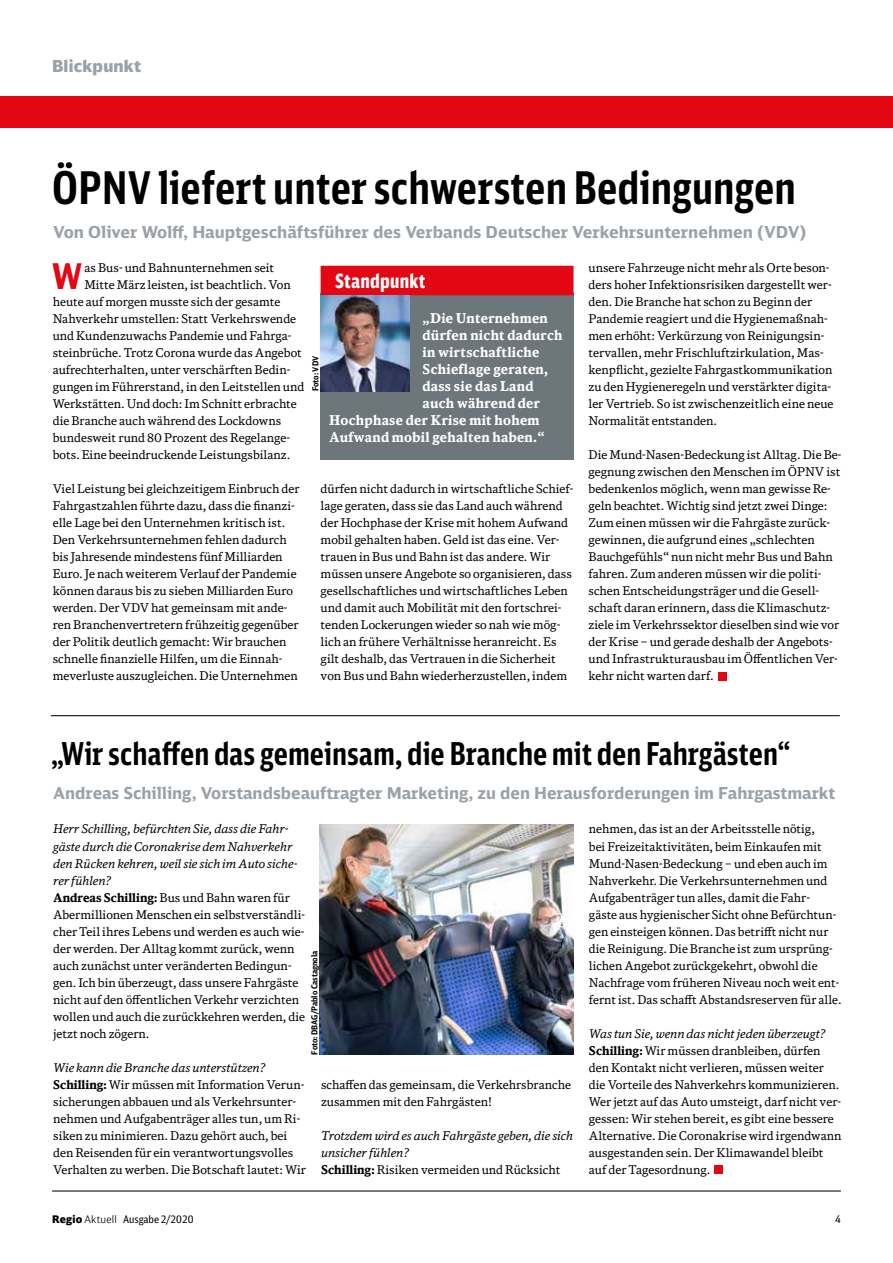
<style>
.page{position:relative;width:893px;height:1263px;background:#fff}
.page>*{position:absolute;margin:0;border:0;box-sizing:border-box;transform-origin:0 0}
.t1{font:700 45px "DB Sans Comp";color:#000}
.t2{font:700 35.4px "DB Sans Cond";color:#e30613}
.t3{font:700 31.5px "DB Sans Comp";color:#000}
.t4{font:900 19.5px "DB Sans Comp";letter-spacing:.01em;color:#fff}
.t5{font:700 16.5px "DB Sans";color:#9ba2a7}
.t6{font:900 16.5px "DB Head";letter-spacing:.015em;color:#9ba2a7}
.t7{font:700 13.5px "DB News";letter-spacing:.02em;color:#fff}
.t8{font:12px/17px "DB News";color:#000}
.t9{font:italic 12px/17px "DB News";color:#000}
.t10{font:10.5px "DB Sans Cond";color:#000}
.t11{font:700 8.25px "DB Sans Cond";color:#000}
.s1{font-style:italic}
.s2{font-weight:700}
.s3{font-weight:700;font-style:normal}
.s4{font-style:normal}
.s5{font-family:"DB Head";font-weight:900}
.s6{font-family:"DB Head";font-weight:300}
</style>
<div class="page">
<hr style="left:52px;top:1190px;width:789px;height:1px;background:#000">
<hr style="left:51px;top:715px;width:789px;height:1px;background:#000">
<div style="left:0;top:96px;width:893px;height:32px;background:#e30613"></div>
<div style="left:321px;top:293px;width:253px;height:166px;background:#6d767a"></div>
<div style="left:321px;top:266px;width:252px;height:29px;background:#e30613"></div>
<img style="left:321px;top:296px;width:89px;height:95px">
<div style="left:718px;top:672px;width:8px;height:8px;background:#e30613"></div>
<div style="left:714px;top:1165px;width:9px;height:9px;background:#e30613"></div>
<img style="left:320px;top:824px;width:253px;height:230px">
<h3 class="t6" style="left:52px;top:56px;width:91px">Blickpunkt</h3>
<h1 class="t1" style="left:52px;top:160px;width:745px">ÖPNV liefert unter schwersten Bedingungen</h1>
<h3 class="t5" style="left:53px;top:222px;width:755px">Von Oliver Wolff, Hauptgeschäftsführer des Verbands Deutscher Verkehrsunternehmen (VDV)</h3>
<h2 class="t2" style="left:52px;top:254px;width:32px">W</h2>
<p class="t8" style="left:84px;top:259px;width:191px">as Bus- und Bahnunternehmen seit</p>
<h3 class="t4" style="left:335px;top:269px;width:92px">Standpunkt</h3>
<p class="t8" style="left:84px;top:276px;width:208px">Mitte März leisten, ist beachtlich. Von</p>
<p class="t8" style="left:53px;top:293px;width:229px">heute auf morgen musste sich der gesamte</p>
<p class="t8" style="left:53px;top:310px;width:245px">Nahverkehr umstellen: Statt Verkehrswende</p>
<p class="t8" style="left:53px;top:327px;width:240px">und Kundenzuwachs Pandemie und Fahrga-</p>
<p class="t8" style="left:53px;top:344px;width:251px">steinbrüche. Trotz Corona wurde das Angebot</p>
<p class="t8" style="left:53px;top:361px;width:239px">aufrechterhalten, unter verschärften Bedin-</p>
<p class="t8" style="left:53px;top:378px;width:253px">gungen im Führerstand, in den Leitstellen und</p>
<p class="t8" style="left:53px;top:395px;width:246px">Werkstätten. Und doch: Im Schnitt erbrachte</p>
<p class="t8" style="left:53px;top:412px;width:230px">die Branche auch während des Lockdowns</p>
<p class="t8" style="left:53px;top:429px;width:239px">bundesweit rund 80 Prozent des Regelange-</p>
<p class="t8" style="left:53px;top:446px;width:239px">bots. Eine beeindruckende Leistungsbilanz.</p>
<p class="t8" style="left:53px;top:480px;width:248px">Viel Leistung bei gleichzeitigem Einbruch der Fahrgastzahlen führte dazu, dass die finanzi&shy;elle Lage bei den Unternehmen kritisch ist.<br>Den Verkehrsunternehmen fehlen dadurch bis Jahresende mindestens fünf Milliarden Euro. Je nach weiterem Verlauf der Pandemie können daraus bis zu sieben Milliarden Euro werden. Der VDV hat gemeinsam mit ande&shy;ren Branchenvertretern frühzeitig gegenüber der Politik deutlich gemacht: Wir brauchen schnelle finanzielle Hilfen, um die Einnah&shy;meverluste auszugleichen. Die Unternehmen</p>
<p class="t8" style="left:321px;top:480px;width:253px">dürfen nicht dadurch in wirtschaftliche Schief&shy;lage geraten, dass sie das Land auch während der Hochphase der Krise mit hohem Aufwand mobil gehalten haben. Geld ist das eine. Ver&shy;trauen in Bus und Bahn ist das andere. Wir müssen unsere Angebote so organisieren, dass gesellschaftliches und wirtschaftliches Leben und damit auch Mobilität mit den fortschrei&shy;tenden Lockerungen wieder so nah wie mög&shy;lich an frühere Verhältnisse heranreicht. Es gilt deshalb, das Vertrauen in die Sicherheit von Bus und Bahn wiederherzustellen, indem</p>
<p class="t7" style="left:423px;top:310px;width:127px">„Die Unternehmen</p>
<p class="t7" style="left:423px;top:327px;width:141px">dürfen nicht dadurch</p>
<p class="t7" style="left:423px;top:344px;width:118px">in wirtschaftliche</p>
<p class="t7" style="left:423px;top:361px;width:127px">Schieflage geraten,</p>
<p class="t7" style="left:423px;top:377px;width:113px">dass sie das Land</p>
<p class="t7" style="left:423px;top:394px;width:119px">auch während der</p>
<p class="t7" style="left:329px;top:411px;width:212px">Hochphase der Krise mit hohem</p>
<p class="t7" style="left:329px;top:428px;width:217px">Aufwand mobil gehalten haben.“</p>
<p class="t11" style="left:310px;top:391px;width:37px;rotate:-90deg">Foto: VDV</p>
<p class="t8" style="left:588px;top:259px;width:247px">unsere Fahrzeuge nicht mehr als Orte beson&shy;ders hoher Infektionsrisiken dargestellt wer&shy;den. Die Branche hat schon zu Beginn der Pandemie reagiert und die Hygienemaßnah&shy;men erhöht: Verkürzung von Reinigungsin&shy;tervallen, mehr Frischluftzirkulation, Mas&shy;kenpflicht, gezielte Fahrgastkommunikation zu den Hygieneregeln und verstärkter digita&shy;ler Vertrieb. So ist zwischenzeitlich eine neue Normalität entstanden.</p>
<p class="t8" style="left:588px;top:446px;width:254px">Die Mund-Nasen-Bedeckung ist Alltag. Die Be&shy;gegnung zwischen den Menschen im ÖPNV ist bedenkenlos möglich, wenn man gewisse Re&shy;geln beachtet. Wichtig sind jetzt zwei Dinge:<br>Zum einen müssen wir die Fahrgäste zurück&shy;gewinnen, die aufgrund eines „schlechten Bauchgefühls“ nun nicht mehr Bus und Bahn fahren. Zum anderen müssen wir die politi&shy;schen Entscheidungsträger und die Gesell&shy;schaft daran erinnern, dass die Klimaschutz&shy;ziele im Verkehrssektor dieselben sind wie vor der Krise – und gerade deshalb der Angebots&shy;und Infrastrukturausbau im Öffentlichen Ver&shy;kehr nicht warten darf.</p>
<h3 class="t3" style="left:51px;top:734px;width:740px">„Wir schaffen das gemeinsam, die Branche mit den Fahrgästen“</h3>
<h3 class="t5" style="left:53px;top:783px;width:784px">Andreas Schilling, Vorstandsbeauftragter Marketing, zu den Herausforderungen im Fahrgastmarkt</h3>
<p class="t8" style="left:53px;top:820px;width:253px"><span class="s1">Herr Schilling, befürchten Sie, dass die Fahr&shy;gäste durch die Coronakrise dem Nahverkehr den Rücken kehren, weil sie sich im Auto siche&shy;rer fühlen?<br></span><span class="s2">Andreas Schilling:</span> Bus und Bahn waren für Abermillionen Menschen ein selbstverständli&shy;cher Teil ihres Lebens und werden es auch wie&shy;der werden. Der Alltag kommt zurück, wenn auch zunächst unter veränderten Bedingun&shy;gen. Ich bin überzeugt, dass unsere Fahrgäste nicht auf den öffentlichen Verkehr verzichten wollen und auch die zurückkehren werden, die jetzt noch zögern.</p>
<p class="t8" style="left:53px;top:1059px;width:254px"><span class="s1">Wie kann die Branche das unterstützen?<br></span><span class="s2">Schilling:</span> Wir müssen mit Information Verun&shy;sicherungen abbauen und als Verkehrsunter&shy;nehmen und Aufgabenträger alles tun, um Ri&shy;siken zu minimieren. Dazu gehört auch, bei den Reisenden für ein verantwortungsvolles Verhalten zu werben. Die Botschaft lautet: Wir</p>
<p class="t11" style="left:309px;top:1054px;width:105px;rotate:-90deg">Foto: DBAG/Pablo Castagnola</p>
<p class="t8" style="left:321px;top:1075px;width:252px">schaffen das gemeinsam, die Verkehrsbranche zusammen mit den Fahrgästen!</p>
<p class="t9" style="left:321px;top:1127px;width:254px">Trotzdem wird es auch Fahrgäste geben, die sich unsicher fühlen?<br><span class="s3">Schilling:</span> <span class="s4">Risiken vermeiden und Rücksicht</span></p>
<p class="t8" style="left:589px;top:820px;width:254px">nehmen, das ist an der Arbeitsstelle nötig,<br>bei Freizeitaktivitäten, beim Einkaufen mit Mund-Nasen-Bedeckung – und eben auch im Nahverkehr. Die Verkehrsunternehmen und Aufgabenträger tun alles, damit die Fahr-<br>gäste aus hygienischer Sicht ohne Befürchtun&shy;gen einsteigen können. Das betrifft nicht nur die Reinigung. Die Branche ist zum ursprüng&shy;lichen Angebot zurückgekehrt, obwohl die Nachfrage vom früheren Niveau noch weit ent&shy;fernt ist. Das schafft Abstandsreserven für alle.</p>
<p class="t8" style="left:589px;top:1025px;width:254px"><span class="s1">Was tun Sie, wenn das nicht jeden überzeugt?<br></span><span class="s2">Schilling:</span> Wir müssen dranbleiben, dürfen den Kontakt nicht verlieren, müssen weiter die Vorteile des Nahverkehrs kommunizieren.<br>Wer jetzt auf das Auto umsteigt, darf nicht ver&shy;gessen: Wir stehen bereit, es gibt eine bessere Alternative. Die Coronakrise wird irgendwann ausgestanden sein. Der Klimawandel bleibt auf der Tagesordnung.</p>
<p class="t10" style="left:52px;top:1212px;width:143px"><span class="s5">Regio</span> <span class="s6">Aktuell</span> Ausgabe 2/2020</p>
<p class="t10" style="left:835px;top:1212px;width:7px">4</p>
</div>
